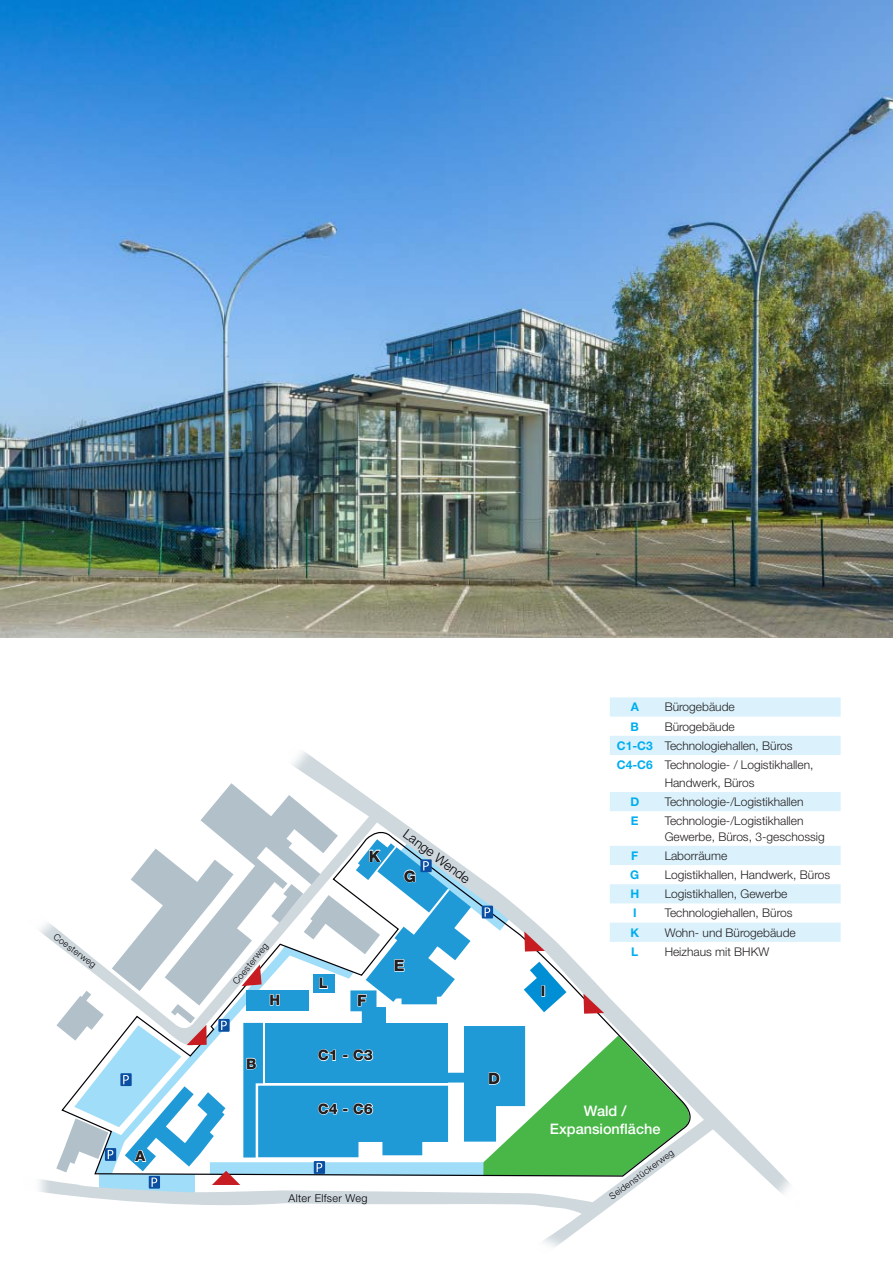
<style>
.page{position:relative;width:893px;height:1263px;background:#fff}
.page>*{position:absolute;margin:0;border:0;box-sizing:border-box;transform-origin:0 0}
.t1{font:800 15.75px "Helvetica Neue LT Std";color:#231f20}
.t2{font:500 14.55px/17.4px "Helvetica Neue LT Std";color:#fff;text-align:center}
.t3{font:800 14.55px "Helvetica Neue LT Std";color:#231f20}
.t4{font:300 13.2px "Helvetica Neue LT Std";color:#010106}
.t5{font:300 12px/19.2px "Helvetica Neue LT Std";color:#231f20}
.t6{font:700 12px "Helvetica Neue LT Std";color:#00aeef}
.t7{font:300 10.8px "Helvetica Neue LT Std";letter-spacing:.03em;color:#010106}
.t8{font:300 9px "Helvetica Neue LT Std";color:#010106}
.s1{font-weight:700;color:#00aeef}
</style>
<div class="page">
<img style="left:0;top:0;width:893px;height:638px">
<svg style="left:87px;top:1090px;width:642px;height:115px;fill:#cfdbe2"></svg>
<img style="left:39px;top:923px;width:17px;height:21px">
<img style="left:452px;top:1187px;width:166px;height:60px">
<img style="left:715px;top:1121px;width:76px;height:84px">
<img style="left:292px;top:751px;width:41px;height:21px">
<div style="left:149px;top:1176px;width:11px;height:13px;background:#0a4fa2"></div>
<svg style="left:56px;top:772px;width:642px;height:415px"></svg>
<svg style="left:610px;top:697px;width:231px;height:245px"></svg>
<h1 class="t1" style="left:369px;top:846px;width:13px">K</h1>
<p class="t4" style="left:410px;top:826px;width:81px;rotate:37deg">Lange Wende</p>
<h1 class="t1" style="left:404px;top:867px;width:14px">G</h1>
<p class="t8" style="left:58px;top:931px;width:52px;rotate:37deg">Coesterweg</p>
<p class="t8" style="left:230px;top:979px;width:52px;rotate:-51deg">Coesterweg</p>
<p class="t3" style="left:269px;top:991px;width:12px">H</p>
<p class="t3" style="left:319px;top:974px;width:10px">L</p>
<h1 class="t1" style="left:357px;top:991px;width:11px">F</h1>
<p class="t3" style="left:135px;top:1147px;width:12px">A</p>
<p class="t3" style="left:246px;top:1055px;width:12px">B</p>
<p class="t3" style="left:318px;top:1046px;width:57px">C1 - C3</p>
<p class="t3" style="left:318px;top:1100px;width:57px">C4 - C6</p>
<p class="t7" style="left:289px;top:1191px;width:80px">Alter Elfser Weg</p>
<h1 class="t1" style="left:394px;top:956px;width:12px">E</h1>
<h1 class="t1" style="left:488px;top:1069px;width:13px">D</h1>
<p class="t3" style="left:541px;top:982px;width:6px">I</p>
<p class="t6" style="left:631px;top:700px;width:10px">A</p>
<p class="t5" style="left:665px;top:697px;width:72px">Bürogebäude</p>
<p class="t6" style="left:631px;top:719px;width:10px">B</p>
<p class="t5" style="left:617px;top:716px;width:198px;text-indent:48px">Bürogebäude<br><span class="s1">C1-C3</span> Technologiehallen, Büros<br><span class="s1">C4-C6</span> Technologie- / Logistikhallen,</p>
<p class="t5" style="left:665px;top:772px;width:91px">Handwerk, Büros</p>
<p class="t6" style="left:630px;top:794px;width:10px">D</p>
<p class="t5" style="left:665px;top:792px;width:140px">Technologie-/Logistikhallen</p>
<p class="t6" style="left:631px;top:813px;width:9px">E</p>
<p class="t5" style="left:665px;top:813px;width:162px;line-height:15.5px">Technologie-/Logistikhallen<br>Gewerbe, Büros, 3-geschossig</p>
<p class="t6" style="left:631px;top:848px;width:9px">F</p>
<p class="t5" style="left:665px;top:845px;width:64px">Laborräume</p>
<p class="t6" style="left:630px;top:867px;width:11px">G</p>
<p class="t5" style="left:665px;top:865px;width:167px">Logistikhallen, Handwerk, Büros</p>
<p class="t6" style="left:630px;top:886px;width:10px">H</p>
<p class="t5" style="left:665px;top:884px;width:124px">Logistikhallen, Gewerbe</p>
<p class="t6" style="left:633px;top:906px;width:5px">I</p>
<p class="t5" style="left:665px;top:903px;width:129px">Technologiehallen, Büros</p>
<p class="t6" style="left:630px;top:925px;width:10px">K</p>
<p class="t5" style="left:665px;top:922px;width:133px">Wohn- und Bürogebäude</p>
<p class="t6" style="left:631px;top:944px;width:9px">L</p>
<p class="t5" style="left:665px;top:942px;width:106px">Heizhaus mit BHKW</p>
<p class="t2" style="left:550px;top:1102px;width:112px">Wald /<br>Expansionfläche</p>
<p class="t8" style="left:607px;top:1192px;width:79px;rotate:-36deg">Seidenstückerweg</p>
</div>
